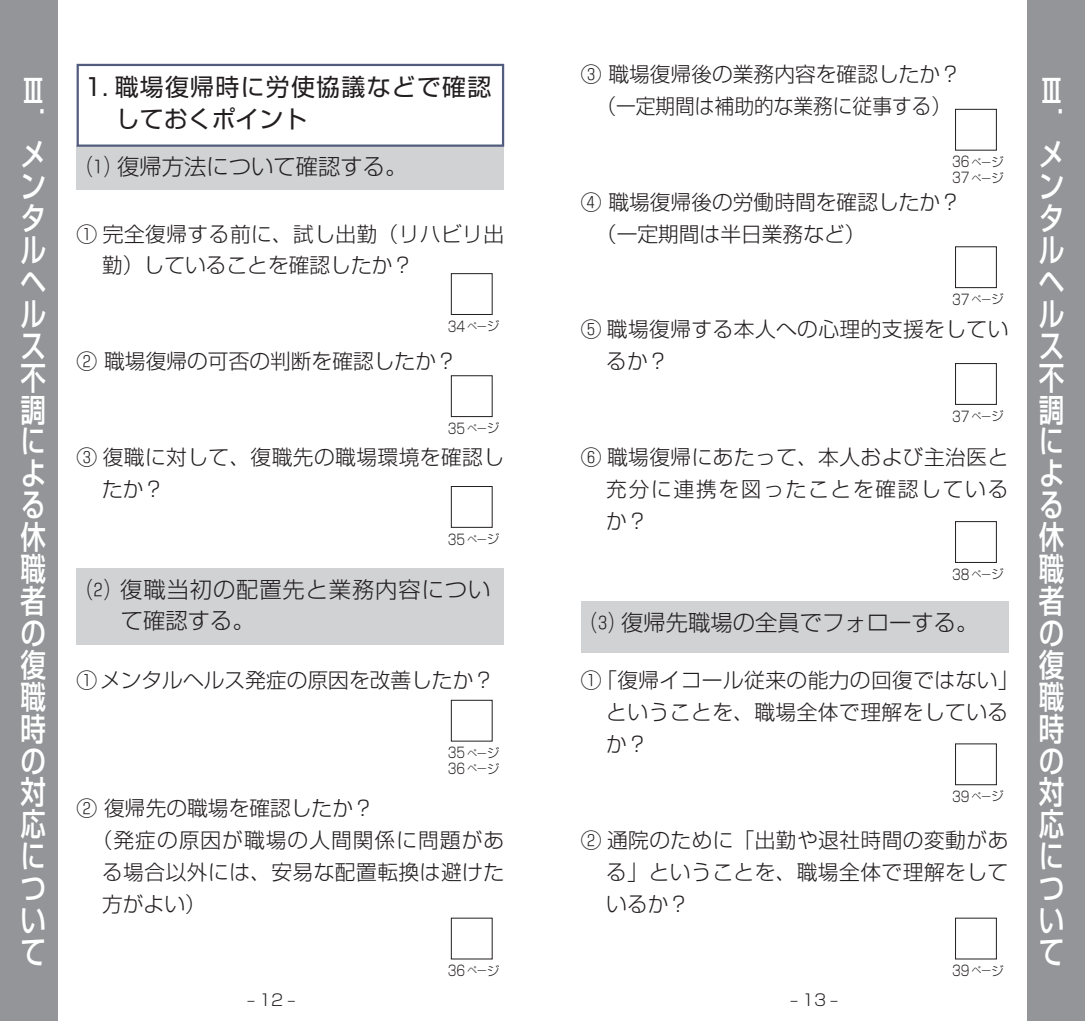
<style>
.page{position:relative;width:1085px;height:1021px;background:#fff}
.page>*{position:absolute;margin:0;border:0;box-sizing:border-box;transform-origin:0 0}
.t1{font:31.95px/31.9px "Shin Go Pro Medium 90 pv RKSJ V";color:#fff;text-align:justify;scale:.8 1}
.t2{font:23.85px/31.9px "Shin Go Pro Regular 90 pv RKSJ H";letter-spacing:.055em;color:#231f20}
.t3{font:22.28px "Shin Go Pro Light 90 pv RKSJ H";color:#231f20}
.t4{font:22.28px/31.9px "Shin Go Pro Light 90 pv RKSJ H";letter-spacing:.04em;color:#231f20}
.t5{font:20.7px/31.9px "Shin Go Pro Light 90 pv RKSJ H";letter-spacing:.02em;color:#231f20}
.t6{font:20.7px/31.9px "Shin Go Pro Light 90 pv RKSJ H";color:#231f20;text-align:center}
.t7{font:20.7px "Shin Go Pro Light 90 pv RKSJ H";letter-spacing:.05em;color:#231f20}
.t8{font:15.97px "Shin Go Pro Light 90 pv RKSJ H";color:#231f20}
.t9{font:14.4px/16px "Shin Go Pro Light 90 pv RKSJ H";color:#231f20;scale:.8 1}
.s1{font-size:9.67px}
.s2{font-size:12.83px}
</style>
<div class="page">
<div style="left:0;top:0;width:57px;height:1020px;background:#939598"></div>
<div style="left:1027px;top:0;width:57px;height:1020px;background:#939598"></div>
<div style="left:954px;top:109px;width:42px;height:42px;border:1px solid #231f20"></div>
<div style="left:580px;top:601px;width:428px;height:51px;background:#d1d2d4"></div>
<svg style="left:955px;top:246px;width:42px;height:159px"></svg>
<div style="left:954px;top:521px;width:42px;height:42px;border:1px solid #231f20"></div>
<div style="left:954px;top:743px;width:42px;height:42px;border:1px solid #231f20"></div>
<div style="left:77px;top:146px;width:427px;height:44px;background:#d1d2d4"></div>
<div style="left:77px;top:64px;width:427px;height:83px;border:2px solid #525c7e"></div>
<div style="left:77px;top:568px;width:427px;height:76px;background:#d1d2d4"></div>
<svg style="left:450px;top:273px;width:43px;height:144px"></svg>
<div style="left:451px;top:486px;width:41px;height:42px;border:1px solid #231f20"></div>
<div style="left:451px;top:699px;width:41px;height:42px;border:1px solid #231f20"></div>
<p class="t6" style="left:580px;top:61px;width:382px">③ 職場復帰後の業務内容を確認したか？（一定期間は補助的な業務に従事する）</p>
<p class="t2" style="left:116px;top:74px;width:377px;text-indent:-32px">1. 職場復帰時に労使協議などで確認しておくポイント</p>
<p class="t3" style="left:87px;top:158px;width:321px">⑴ 復帰方法について確認する。</p>
<h1 class="t1" style="left:21px;top:79px;width:33px">Ⅲ．メンタルヘルス不調による休職者の復職時の対応について</h1>
<h1 class="t1" style="left:1038px;top:79px;width:33px">Ⅲ．メンタルヘルス不調による休職者の復職時の対応について</h1>
<p class="t9" style="left:951px;top:156px;width:66px">36 <span class="s1">ペー</span><span class="s2">ジ<br></span>37 <span class="s1">ペー</span><span class="s2">ジ</span></p>
<p class="t6" style="left:596px;top:189px;width:366px;text-align:left;text-indent:-15px">④ 職場復帰後の労働時間を確認したか？（一定期間は半日業務など）</p>
<p class="t5" style="left:102px;top:221px;width:403px;text-indent:-26px">① 完全復帰する前に、試し出勤（リハビリ出勤）していることを確認したか？</p>
<p class="t9" style="left:951px;top:293px;width:66px">37 <span class="s1">ペー</span><span class="s2">ジ</span></p>
<p class="t5" style="left:606px;top:316px;width:403px;text-indent:-26px">⑤ 職場復帰する本人への心理的支援をしているか？</p>
<p class="t9" style="left:448px;top:320px;width:66px">34 <span class="s1">ペー</span><span class="s2">ジ</span></p>
<p class="t6" style="left:77px;top:348px;width:382px">② 職場復帰の可否の判断を確認したか？</p>
<p class="t9" style="left:951px;top:410px;width:66px">37 <span class="s1">ペー</span><span class="s2">ジ</span></p>
<p class="t9" style="left:448px;top:422px;width:66px">35 <span class="s1">ペー</span><span class="s2">ジ</span></p>
<p class="t5" style="left:606px;top:444px;width:403px;text-align:justify;text-indent:-26px">⑥ 職場復帰にあたって、本人および主治医と充分に連携を図ったことを確認しているか？</p>
<p class="t5" style="left:102px;top:444px;width:403px;text-indent:-26px">③ 復職に対して、復職先の職場環境を確認したか？</p>
<p class="t9" style="left:448px;top:533px;width:66px">35 <span class="s1">ペー</span><span class="s2">ジ</span></p>
<p class="t9" style="left:951px;top:568px;width:66px">38 <span class="s1">ペー</span><span class="s2">ジ</span></p>
<p class="t4" style="left:121px;top:576px;width:371px;text-indent:-33px">⑵ 復職当初の配置先と業務内容について確認する。</p>
<p class="t3" style="left:591px;top:614px;width:388px">⑶ 復帰先職場の全員でフォローする。</p>
<p class="t5" style="left:606px;top:667px;width:414px;text-indent:-26px">① 「復帰イコール従来の能力の回復ではない」ということを、職場全体で理解をしているか？</p>
<p class="t6" style="left:77px;top:667px;width:419px">① メンタルヘルス発症の原因を改善したか？</p>
<p class="t9" style="left:448px;top:746px;width:66px">35 <span class="s1">ペー</span><span class="s2">ジ<br></span>36 <span class="s1">ペー</span><span class="s2">ジ</span></p>
<p class="t9" style="left:951px;top:790px;width:66px">39 <span class="s1">ペー</span><span class="s2">ジ</span></p>
<p class="t6" style="left:77px;top:795px;width:299px">② 復帰先の職場を確認したか？</p>
<p class="t7" style="left:92px;top:832px;width:414px">（発症の原因が職場の人間関係に問題があ</p>
<p class="t5" style="left:102px;top:858px;width:403px">る場合以外には、安易な配置転換は避けた</p>
<p class="t5" style="left:102px;top:890px;width:105px">方がよい）</p>
<p class="t5" style="left:606px;top:826px;width:403px;text-align:justify;text-indent:-26px">② 通院のために「出勤や退社時間の変動がある」ということを、職場全体で理解をしているか？</p>
<p class="t9" style="left:448px;top:964px;width:66px">36 <span class="s1">ペー</span><span class="s2">ジ</span></p>
<p class="t9" style="left:951px;top:964px;width:66px">39 <span class="s1">ペー</span><span class="s2">ジ</span></p>
<p class="t8" style="left:247px;top:994px;width:54px">‒　12　‒</p>
<p class="t8" style="left:790px;top:994px;width:54px">‒　13　‒</p>
</div>
